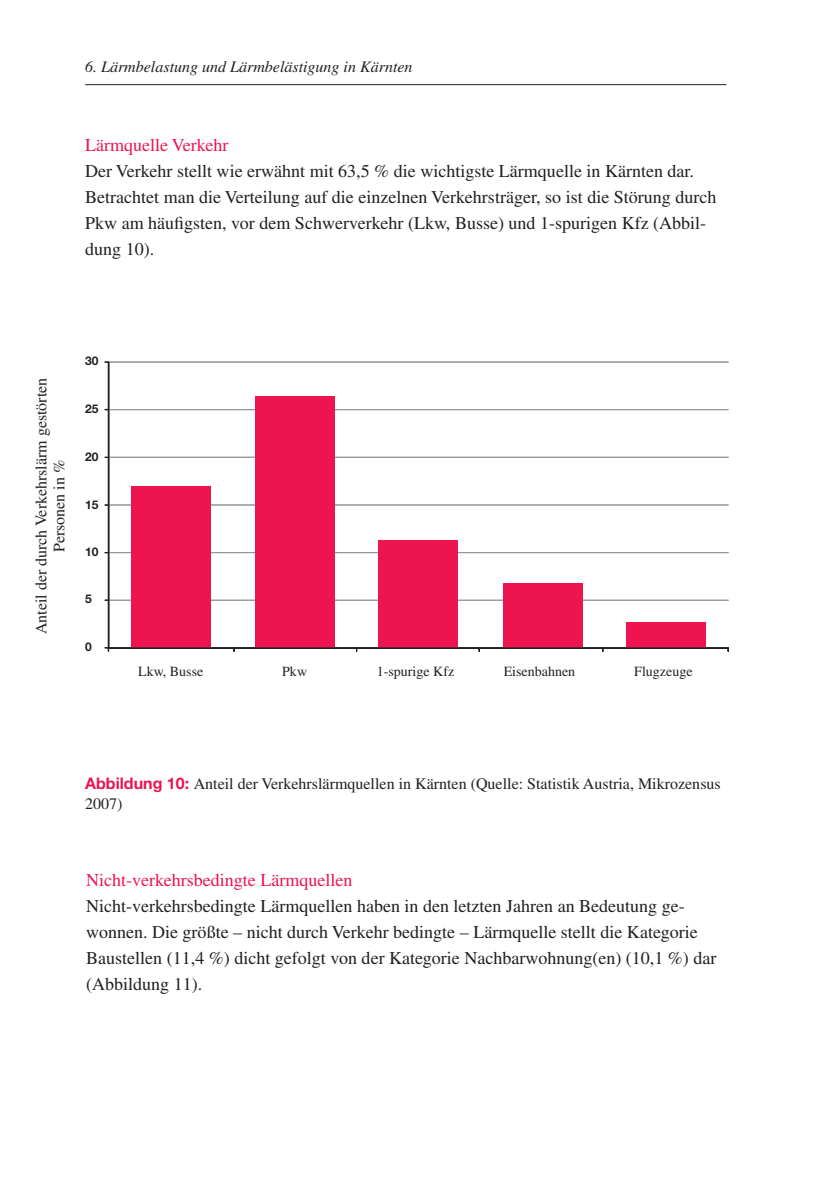
<style>
.page{position:relative;width:840px;height:1191px;background:#fff}
.page>*{position:absolute;margin:0;border:0;box-sizing:border-box;transform-origin:0 0}
.t1{font:18px/26px "Times";color:#231f20}
.t2{font:18px "Times";color:#ed1450}
.t3{font:16px/20px "Times";color:#231f20}
.t4{font:italic 16px "Times";color:#231f20}
.t5{font:14px "Times";color:#231f20}
.t6{font:700 12px "Helvetica Neue";color:#231f20}
.s1{font-family:"Helvetica Neue";font-weight:700;color:#ed1450}
</style>
<div class="page">
<hr style="left:85px;top:84px;width:641px;height:1px;background:#231f20">
<hr style="left:108px;top:600px;width:619px;height:1px;background:#939598">
<hr style="left:108px;top:552px;width:619px;height:1px;background:#939598">
<hr style="left:108px;top:504px;width:619px;height:1px;background:#939598">
<hr style="left:108px;top:457px;width:619px;height:1px;background:#939598">
<hr style="left:108px;top:409px;width:619px;height:1px;background:#939598">
<hr style="left:108px;top:362px;width:619px;height:1px;background:#939598">
<hr style="left:108px;top:362px;width:1px;height:286px;background:#231f20">
<div style="left:131px;top:487px;width:80px;height:161px;background:#ed1450"></div>
<div style="left:255px;top:396px;width:79px;height:252px;background:#ed1450"></div>
<div style="left:378px;top:540px;width:80px;height:108px;background:#ed1450"></div>
<div style="left:503px;top:583px;width:79px;height:65px;background:#ed1450"></div>
<div style="left:625px;top:622px;width:80px;height:26px;background:#ed1450"></div>
<hr style="left:108px;top:647px;width:619px;height:2px;background:#231f20">
<p class="t4" style="left:85px;top:58px;width:329px">6. Lärmbelastung und Lärmbelästigung in Kärnten</p>
<p class="t2" style="left:85px;top:135px;width:145px">Lärmquelle Verkehr</p>
<p class="t1" style="left:85px;top:158px;width:632px">Der Verkehr stellt wie erwähnt mit 63,5 % die wichtigste Lärmquelle in Kärnten dar.<br>Betrachtet man die Verteilung auf die einzelnen Verkehrsträger, so ist die Störung durch Pkw am häufigsten, vor dem Schwerverkehr (Lkw, Busse) und 1-spurigen Kfz (Abbil&shy;dung 10).</p>
<p class="t3" style="left:31px;top:634px;width:258px;rotate:-90deg">Anteil der durch Verkehrslärm gestörten</p>
<p class="t3" style="left:49px;top:552px;width:94px;rotate:-90deg">Personen in %</p>
<p class="t6" style="left:85px;top:354px;width:15px">30</p>
<p class="t6" style="left:85px;top:402px;width:15px">25</p>
<p class="t6" style="left:85px;top:449px;width:15px">20</p>
<p class="t6" style="left:85px;top:497px;width:15px">15</p>
<p class="t6" style="left:85px;top:544px;width:15px">10</p>
<p class="t6" style="left:85px;top:591px;width:8px">5</p>
<p class="t6" style="left:85px;top:640px;width:8px">0</p>
<p class="t5" style="left:138px;top:663px;width:67px">Lkw, Busse</p>
<p class="t5" style="left:282px;top:663px;width:26px">Pkw</p>
<p class="t5" style="left:376px;top:663px;width:79px">1-spurige Kfz</p>
<p class="t5" style="left:503px;top:663px;width:73px">Eisenbahnen</p>
<p class="t5" style="left:634px;top:663px;width:60px">Flugzeuge</p>
<p class="t3" style="left:85px;top:773px;width:636px"><span class="s1">Abbildung 10:</span> Anteil der Verkehrslärmquellen in Kärnten (Quelle: Statistik Austria, Mikrozensus<br>2007)</p>
<p class="t2" style="left:86px;top:869px;width:267px">Nicht-verkehrsbedingte Lärmquellen</p>
<p class="t1" style="left:86px;top:892px;width:631px">Nicht-verkehrsbedingte Lärmquellen haben in den letzten Jahren an Bedeutung ge&shy;wonnen. Die größte – nicht durch Verkehr bedingte – Lärmquelle stellt die Kategorie Baustellen (11,4 %) dicht gefolgt von der Kategorie Nachbarwohnung(en) (10,1 %) dar (Abbildung 11).</p>
</div>
